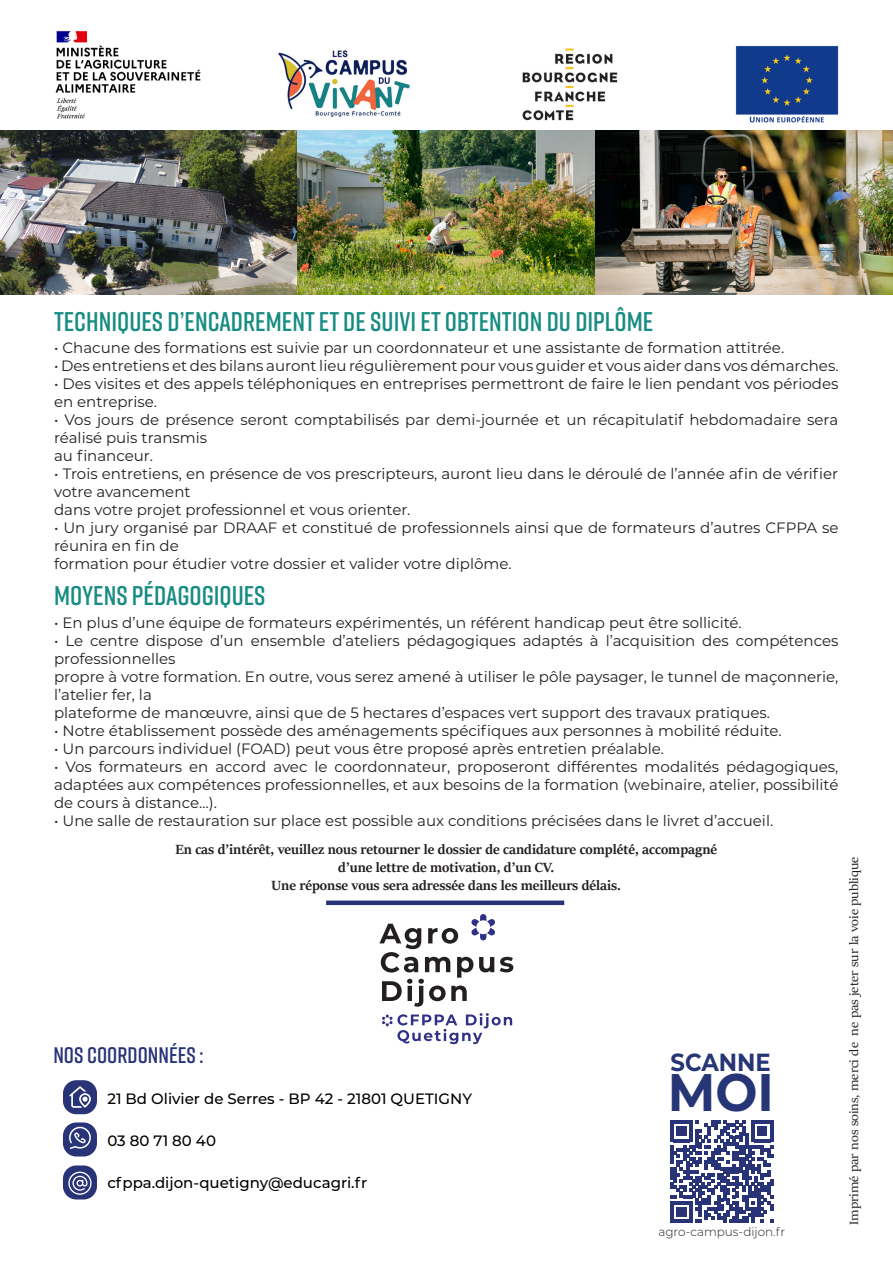
<style>
.page{position:relative;width:893px;height:1263px;background:#fff}
.page>*{position:absolute;margin:0;border:0;box-sizing:border-box;transform-origin:0 0}
.t1{font:700 52.8px "Montserrat";color:#263576;scale:.95 1}
.t2{font:600 27px "Rift";color:#178c82}
.t3{font:700 24.75px "Montserrat";color:#263576;scale:.92 1}
.t4{font:600 22.5px "Rift";color:#283378}
.t5{font:15px/18px "Montserrat";color:#231f20}
.t6{font:700 15px "Sitka Banner";color:#231f20}
.t7{font:500 15px "Montserrat";color:#000001}
.t8{font:13.5px "Sitka Banner";color:#231f20;scale:1.1 1}
.t9{font:300 12px "Montserrat";color:#231f20}
</style>
<div class="page">
<img style="left:0;top:131px;width:298px;height:163px">
<img style="left:298px;top:131px;width:297px;height:163px">
<img style="left:595px;top:131px;width:298px;height:163px">
<div style="left:326px;top:900px;width:238px;height:5px;background:#283378"></div>
<svg style="left:382px;top:1013px;width:130px;height:31px"></svg>
<svg style="left:379px;top:914px;width:134px;height:93px"></svg>
<img style="left:55px;top:31px;width:146px;height:88px">
<img style="left:278px;top:50px;width:132px;height:67px">
<img style="left:522px;top:48px;width:96px;height:73px">
<img style="left:735px;top:45px;width:104px;height:78px">
<svg style="left:63px;top:1122px;width:34px;height:34px"></svg>
<svg style="left:63px;top:1165px;width:34px;height:34px"></svg>
<svg style="left:63px;top:1080px;width:34px;height:34px"></svg>
<svg style="left:670px;top:1120px;width:103px;height:103px"></svg>
<p class="t2" style="left:54px;top:302px;width:601px">TECHNIQUES D’ENCADREMENT ET DE SUIVI ET OBTENTION DU DIPLÔME</p>
<p class="t5" style="left:54px;top:338px;width:732px">• Chacune des formations est suivie par un coordonnateur et une assistante de formation attitrée.</p>
<p class="t5" style="left:54px;top:356px;width:786px">• Des entretiens et des bilans auront lieu régulièrement pour vous guider et vous aider dans vos démarches.</p>
<p class="t5" style="left:54px;top:374px;width:786px">• Des visites et des appels téléphoniques en entreprises permettront de faire le lien pendant vos périodes en entreprise.</p>
<p class="t5" style="left:54px;top:410px;width:786px">• Vos jours de présence seront comptabilisés par demi-journée et un récapitulatif hebdomadaire sera réalisé puis transmis</p>
<p class="t5" style="left:54px;top:446px;width:100px">au financeur.</p>
<p class="t5" style="left:54px;top:464px;width:786px">• Trois entretiens, en présence de vos prescripteurs, auront lieu dans le déroulé de l’année afin de vérifier votre avancement</p>
<p class="t5" style="left:54px;top:500px;width:358px">dans votre projet professionnel et vous orienter.</p>
<p class="t5" style="left:54px;top:518px;width:786px">• Un jury organisé par DRAAF et constitué de professionnels ainsi que de formateurs d’autres CFPPA se réunira en fin de</p>
<p class="t5" style="left:54px;top:554px;width:459px">formation pour étudier votre dossier et valider votre diplôme.</p>
<p class="t2" style="left:54px;top:577px;width:213px">MOYENS PÉDAGOGIQUES</p>
<p class="t5" style="left:54px;top:613px;width:689px">• En plus d’une équipe de formateurs expérimentés, un référent handicap peut être sollicité.</p>
<p class="t5" style="left:54px;top:631px;width:786px">• Le centre dispose d’un ensemble d’ateliers pédagogiques adaptés à l’acquisition des compétences professionnelles</p>
<p class="t5" style="left:54px;top:667px;width:786px">propre à votre formation. En outre, vous serez amené à utiliser le pôle paysager, le tunnel de maçonnerie, l’atelier fer, la</p>
<p class="t5" style="left:54px;top:703px;width:717px">plateforme de manœuvre, ainsi que de 5 hectares d’espaces vert support des travaux pratiques.</p>
<p class="t5" style="left:54px;top:721px;width:729px">• Notre établissement possède des aménagements spécifiques aux personnes à mobilité réduite.</p>
<p class="t5" style="left:54px;top:739px;width:611px">• Un parcours individuel (FOAD) peut vous être proposé après entretien préalable.</p>
<p class="t5" style="left:54px;top:757px;width:786px;text-align:justify">• Vos formateurs en accord avec le coordonnateur, proposeront différentes modalités pédagogiques, adaptées aux compétences professionnelles, et aux besoins de la formation (webinaire, atelier, possibilité de cours à distance…).</p>
<p class="t5" style="left:54px;top:811px;width:721px">• Une salle de restauration sur place est possible aux conditions précisées dans le livret d’accueil.</p>
<p class="t6" style="left:175px;top:838px;width:543px">En cas d’intérêt, veuillez nous retourner le dossier de candidature complété, accompagné</p>
<p class="t6" style="left:338px;top:856px;width:217px">d’une lettre de motivation, d’un CV.</p>
<p class="t6" style="left:272px;top:874px;width:351px">Une réponse vous sera adressée dans les meilleurs délais.</p>
<p class="t4" style="left:53px;top:1039px;width:152px">NOS COORDONNÉES :</p>
<p class="t7" style="left:107px;top:1088px;width:366px">21 Bd Olivier de Serres - BP 42 - 21801 QUETIGNY</p>
<p class="t7" style="left:107px;top:1130px;width:110px">03 80 71 80 40</p>
<p class="t7" style="left:107px;top:1172px;width:261px">cfppa.dijon-quetigny@educagri.fr</p>
<p class="t3" style="left:671px;top:1044px;width:110px">SCANNE</p>
<p class="t1" style="left:668px;top:1055px;width:113px">MOI</p>
<p class="t9" style="left:658px;top:1224px;width:128px">agro-campus-dijon.fr</p>
<p class="t8" style="left:845px;top:1225px;width:336px;rotate:-90deg">Imprimé par nos soins, merci de ne pas jeter sur la voie publique</p>
</div>
